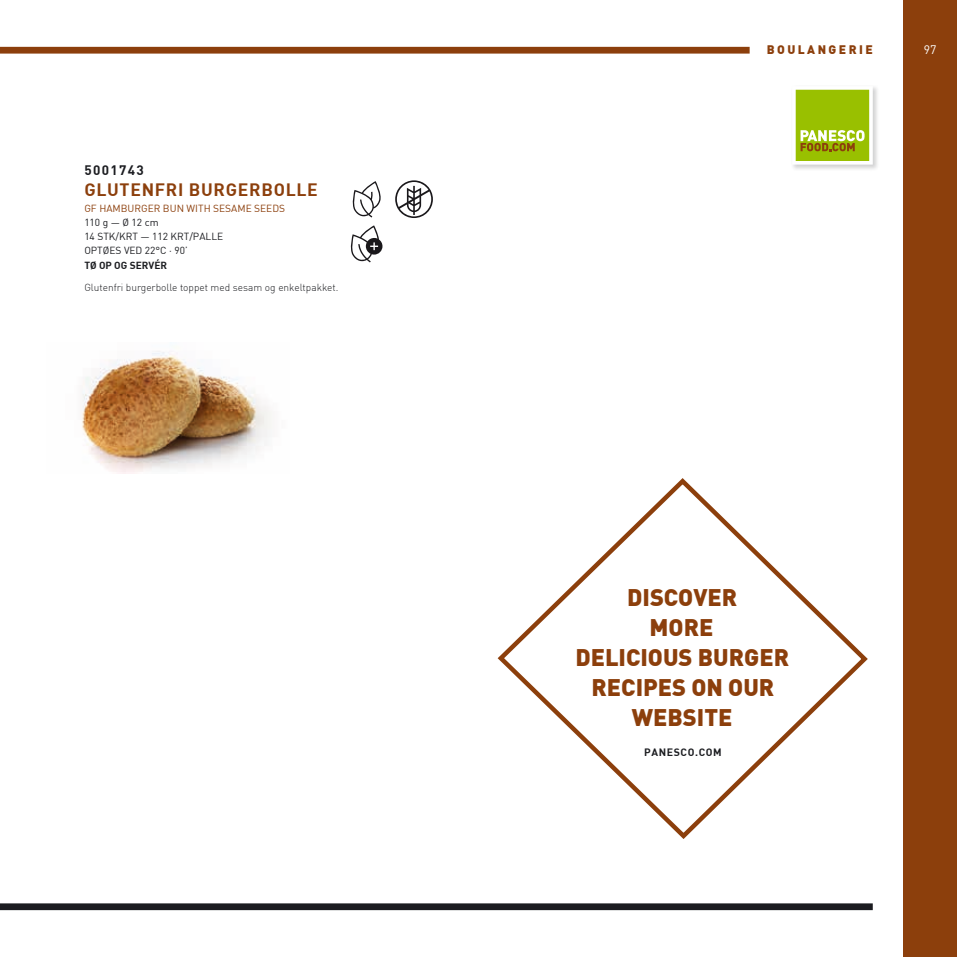
<style>
.page{position:relative;width:957px;height:957px;background:#fff}
.page>*{position:absolute;margin:0;border:0;box-sizing:border-box;transform-origin:0 0}
.t1{font:900 23.55px/30px "DIN";color:#8c3f0c;text-align:center}
.t2{font:700 17.55px "DIN";letter-spacing:.04em;color:#8c3f0c}
.t3{font:700 13.5px "DIN";letter-spacing:.1em;color:#1b1c20}
.t4{font:900 12.15px "DIN";letter-spacing:.2em;color:#8c3f0c}
.t5{font:12.15px "DIN";color:#fff}
.t6{font:700 10.5px "DIN";letter-spacing:.06em;color:#1b1c20}
.t7{font:10.2px/14.1px "DIN";color:#1b1c20}
.t8{font:300 10.2px "DIN";color:#1b1c20}
.t9{font:10.2px "DIN";color:#8c3f0c}
.t10{font:700 10.2px "DIN";color:#1b1c20}
</style>
<div class="page">
<div style="left:790px;top:85px;width:89px;height:87px;background:#1b1c20;opacity:.2"></div>
<svg style="left:792px;top:86px;width:81px;height:79px"></svg>
<div style="left:903px;top:0;width:54px;height:957px;background:#8c3f0c"></div>
<div style="left:0;top:47px;width:749px;height:7px;background:#8c3f0c"></div>
<div style="left:0;top:903px;width:873px;height:7px;background:#1b1c20"></div>
<img style="left:81px;top:351px;width:191px;height:123px">
<svg style="left:352px;top:181px;width:29px;height:36px"></svg>
<svg style="left:395px;top:180px;width:38px;height:38px"></svg>
<svg style="left:350px;top:225px;width:32px;height:37px"></svg>
<h3 class="t3" style="left:84px;top:164px;width:61px">5001743</h3>
<h2 class="t2" style="left:84px;top:181px;width:235px">GLUTENFRI BURGERBOLLE</h2>
<p class="t9" style="left:84px;top:204px;width:202px">GF HAMBURGER BUN WITH SESAME SEEDS</p>
<p class="t7" style="left:84px;top:216px;width:140px">110 g — Ø 12 cm<br>14 STK/KRT — 112 KRT/PALLE<br>OPTØES VED 22°C · 90’</p>
<p class="t10" style="left:84px;top:260px;width:84px">TØ OP OG SERVÉR</p>
<p class="t8" style="left:84px;top:281px;width:255px">Glutenfri burgerbolle toppet med sesam og enkeltpakket.</p>
<p class="t4" style="left:767px;top:43px;width:107px">BOULANGERIE</p>
<p class="t5" style="left:924px;top:44px;width:14px">97</p>
<h1 class="t1" style="left:575px;top:583px;width:215px">DISCOVER<br>MORE<br>DELICIOUS BURGER<br>RECIPES ON OUR<br>WEBSITE</h1>
<p class="t6" style="left:644px;top:747px;width:79px">PANESCO.COM</p>
</div>
